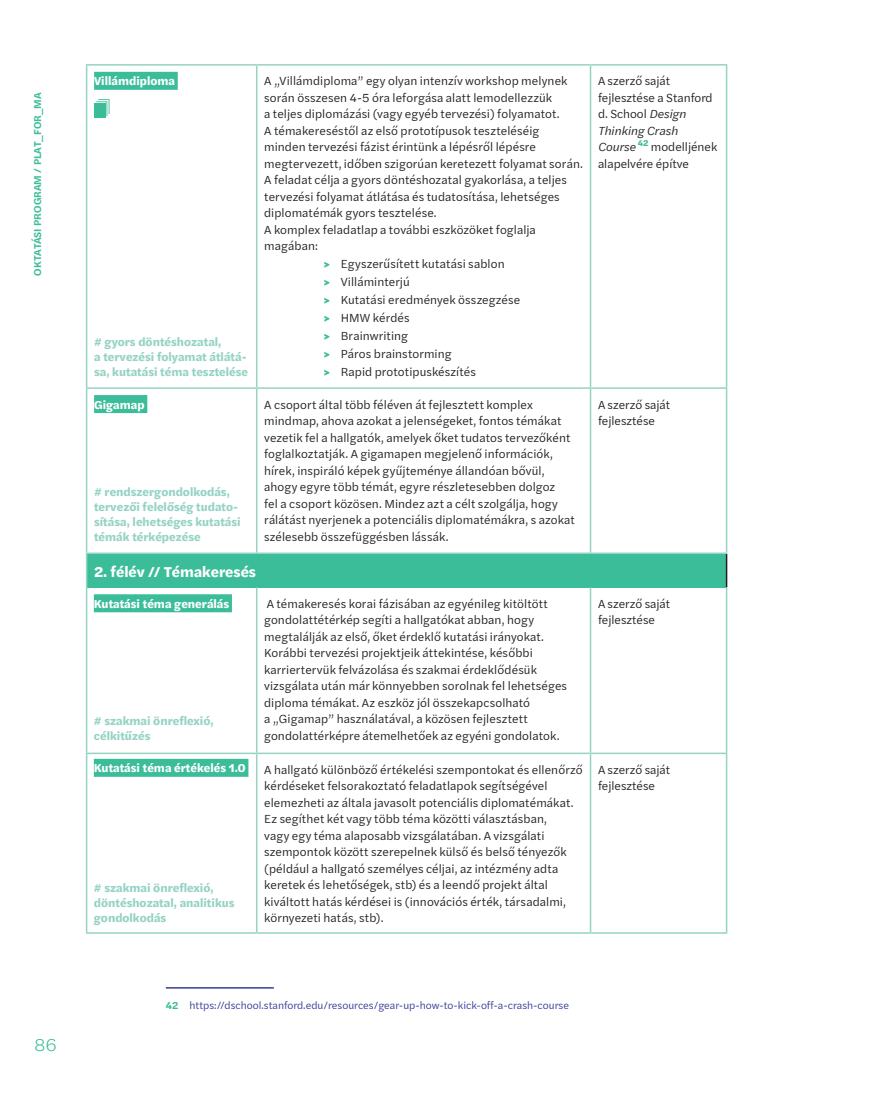
<style>
.page{position:relative;width:893px;height:1106px;background:#fff}
.page>*{position:absolute;margin:0;border:0;box-sizing:border-box;transform-origin:0 0}
.t1{font:300 18px "Halyard Text";color:#3bbd99}
.t2{font:700 15px "Halyard Text";color:#fff}
.t3{font:12px/16.5px "Halyard Text";letter-spacing:.01em;color:#231f20}
.t4{font:700 12px/15px "Halyard Text";color:#95d3c4}
.t5{font:700 12px "Halyard Text";color:#fff}
.lábjegyzet{font:10.5px "Halyard Text";color:#383b96}
.t6{font:600 10.5px "Halyard Text";color:#3bbd99}
.s1{font-family:"Halyard Display";font-weight:900;color:#3bbd99}
.s2{font-style:italic}
.s3{font-weight:600;color:#3bbd99}
</style>
<div class="page">
<div style="left:87px;top:553px;width:640px;height:34px;background:#3bbd99"></div>
<hr style="left:726px;top:554px;width:1px;height:33px;background:#231f20">
<hr style="left:256px;top:66px;width:1px;height:321px;background:#95d3c4">
<hr style="left:590px;top:66px;width:1px;height:321px;background:#95d3c4">
<hr style="left:256px;top:389px;width:1px;height:163px;background:#95d3c4">
<hr style="left:590px;top:389px;width:1px;height:163px;background:#95d3c4">
<hr style="left:256px;top:587px;width:1px;height:165px;background:#95d3c4">
<hr style="left:590px;top:587px;width:1px;height:165px;background:#95d3c4">
<hr style="left:256px;top:754px;width:1px;height:178px;background:#95d3c4">
<hr style="left:590px;top:754px;width:1px;height:178px;background:#95d3c4">
<hr style="left:86px;top:64px;width:171px;height:2px;background:#95d3c4">
<hr style="left:257px;top:64px;width:333px;height:2px;background:#95d3c4">
<hr style="left:590px;top:64px;width:137px;height:2px;background:#95d3c4">
<hr style="left:86px;top:66px;width:1px;height:321px;background:#95d3c4">
<hr style="left:726px;top:66px;width:1px;height:321px;background:#95d3c4">
<hr style="left:86px;top:387px;width:171px;height:2px;background:#95d3c4">
<hr style="left:86px;top:389px;width:1px;height:163px;background:#95d3c4">
<hr style="left:257px;top:387px;width:333px;height:2px;background:#95d3c4">
<hr style="left:590px;top:387px;width:137px;height:2px;background:#95d3c4">
<hr style="left:726px;top:389px;width:1px;height:163px;background:#95d3c4">
<hr style="left:86px;top:587px;width:1px;height:165px;background:#95d3c4">
<hr style="left:726px;top:587px;width:1px;height:165px;background:#95d3c4">
<hr style="left:86px;top:752px;width:171px;height:2px;background:#95d3c4">
<hr style="left:86px;top:754px;width:1px;height:178px;background:#95d3c4">
<hr style="left:257px;top:752px;width:333px;height:2px;background:#95d3c4">
<hr style="left:590px;top:752px;width:137px;height:2px;background:#95d3c4">
<hr style="left:726px;top:754px;width:1px;height:178px;background:#95d3c4">
<hr style="left:86px;top:554px;width:1px;height:33px;background:#95d3c4">
<hr style="left:86px;top:552px;width:171px;height:2px;background:#95d3c4">
<hr style="left:257px;top:552px;width:333px;height:2px;background:#95d3c4">
<hr style="left:590px;top:552px;width:137px;height:2px;background:#95d3c4">
<hr style="left:86px;top:932px;width:171px;height:1px;background:#95d3c4">
<hr style="left:257px;top:932px;width:333px;height:1px;background:#95d3c4">
<hr style="left:590px;top:932px;width:137px;height:1px;background:#95d3c4">
<div style="left:94px;top:72px;width:84px;height:18px;background:#3bbd99"></div>
<svg style="left:96px;top:99px;width:14px;height:17px"></svg>
<div style="left:94px;top:103px;width:11px;height:15px;background:#3bbd99"></div>
<div style="left:94px;top:395px;width:53px;height:18px;background:#3bbd99"></div>
<div style="left:94px;top:594px;width:138px;height:18px;background:#3bbd99"></div>
<div style="left:94px;top:758px;width:154px;height:18px;background:#3bbd99"></div>
<hr style="left:166px;top:987px;width:108px;height:1px;background:#383b96">
<p class="t6" style="left:30px;top:275px;width:184px;rotate:-90deg">Oktatási program / PLAT_FOR_MA</p>
<h1 class="t1" style="left:34px;top:1031px;width:25px">86</h1>
<p class="t5" style="left:94px;top:72px;width:82px">Villámdiploma</p>
<p class="t4" style="left:94px;top:334px;width:156px"># gyors döntéshozatal,<br>a tervezési folyamat átlátá&shy;sa, kutatási téma tesztelése</p>
<p class="t5" style="left:94px;top:395px;width:52px">Gigamap</p>
<p class="t4" style="left:94px;top:483px;width:148px"># rendszergondolkodás, tervezői felelőség tudato&shy;sítása, lehetséges kutatási témák térképezése</p>
<p class="t3" style="left:264px;top:72px;width:320px">A „Villámdiploma” egy olyan intenzív workshop melynek során összesen 4-5 óra leforgása alatt lemodellezzük<br>a teljes diplomázási (vagy egyéb tervezési) folyamatot.<br>A témakereséstől az első prototípusok teszteléséig minden tervezési fázist érintünk a lépésről lépésre megtervezett, időben szigorúan keretezett folyamat során.<br>A feladat célja a gyors döntéshozatal gyakorlása, a teljes tervezési folyamat átlátása és tudatosítása, lehetséges diplomatémák gyors tesztelése.</p>
<p class="t3" style="left:264px;top:221px;width:273px">A komplex feladatlap a további eszközöket foglalja magában:</p>
<p class="t3" style="left:324px;top:255px;width:182px"><span class="s1">&gt;</span> Egyszerűsített kutatási sablon</p>
<p class="t3" style="left:324px;top:273px;width:88px"><span class="s1">&gt;</span> Villáminterjú</p>
<p class="t3" style="left:324px;top:291px;width:198px"><span class="s1">&gt;</span> Kutatási eredmények összegzése</p>
<p class="t3" style="left:324px;top:309px;width:87px"><span class="s1">&gt;</span> HMW kérdés</p>
<p class="t3" style="left:324px;top:327px;width:86px"><span class="s1">&gt;</span> Brainwriting</p>
<p class="t3" style="left:324px;top:345px;width:129px"><span class="s1">&gt;</span> Páros brainstorming</p>
<p class="t3" style="left:324px;top:363px;width:154px"><span class="s1">&gt;</span> Rapid prototipuskészítés</p>
<p class="t3" style="left:598px;top:72px;width:121px">A szerző saját fejlesztése a Stanford d. School <span class="s2">Design<br>Thinking Crash<br>Course</span><sup>42</sup><sup>42</sup> modelljének alapelvére építve</p>
<p class="t3" style="left:264px;top:395px;width:312px">A csoport által több féléven át fejlesztett komplex mindmap, ahova azokat a jelenségeket, fontos témákat vezetik fel a hallgatók, amelyek őket tudatos tervezőként foglalkoztatják. A gigamapen megjelenő információk, hírek, inspiráló képek gyűjteménye állandóan bővül, ahogy egyre több témát, egyre részletesebben dolgoz<br>fel a csoport közösen. Mindez azt a célt szolgálja, hogy rálátást nyerjenek a potenciális diplomatémákra, s azokat szélesebb összefüggésben lássák.</p>
<p class="t3" style="left:598px;top:395px;width:74px">A szerző saját fejlesztése</p>
<p class="t2" style="left:94px;top:560px;width:164px">2. félév // Témakeresés</p>
<p class="t5" style="left:94px;top:594px;width:137px">Kutatási téma generálás</p>
<p class="t4" style="left:94px;top:712px;width:121px"># szakmai önreflexió, célkitűzés</p>
<p class="t5" style="left:94px;top:759px;width:153px">Kutatási téma értékelés 1.0</p>
<p class="t4" style="left:94px;top:879px;width:142px"># szakmai önreflexió, döntéshozatal, analitikus gondolkodás</p>
<p class="t3" style="left:264px;top:595px;width:304px">A témakeresés korai fázisában az egyénileg kitöltött gondolattétérkép segíti a hallgatókat abban, hogy megtalálják az első, őket érdeklő kutatási irányokat.<br>Korábbi tervezési projektjeik áttekintése, későbbi karriertervük felvázolása és szakmai érdeklődésük vizsgálata után már könnyebben sorolnak fel lehetséges diploma témákat. Az eszköz jól összekapcsolható<br>a „Gigamap” használatával, a közösen fejlesztett gondolattérképre átemelhetőek az egyéni gondolatok.</p>
<p class="t3" style="left:598px;top:595px;width:74px">A szerző saját fejlesztése</p>
<p class="t3" style="left:264px;top:761px;width:320px">A hallgató különböző értékelési szempontokat és ellenőrző kérdéseket felsorakoztató feladatlapok segítségével elemezheti az általa javasolt potenciális diplomatémákat.<br>Ez segíthet két vagy több téma közötti választásban,<br>vagy egy téma alaposabb vizsgálatában. A vizsgálati szempontok között szerepelnek külső és belső tényezők (például a hallgató személyes céljai, az intézmény adta keretek és lehetőségek, stb) és a leendő projekt által kiváltott hatás kérdései is (innovációs érték, társadalmi, környezeti hatás, stb).</p>
<p class="t3" style="left:598px;top:761px;width:74px">A szerző saját fejlesztése</p>
<p class="lábjegyzet" style="left:166px;top:998px;width:405px"><span class="s3">42</span> https://dschool.stanford.edu/resources/gear-up-how-to-kick-off-a-crash-course</p>
</div>
